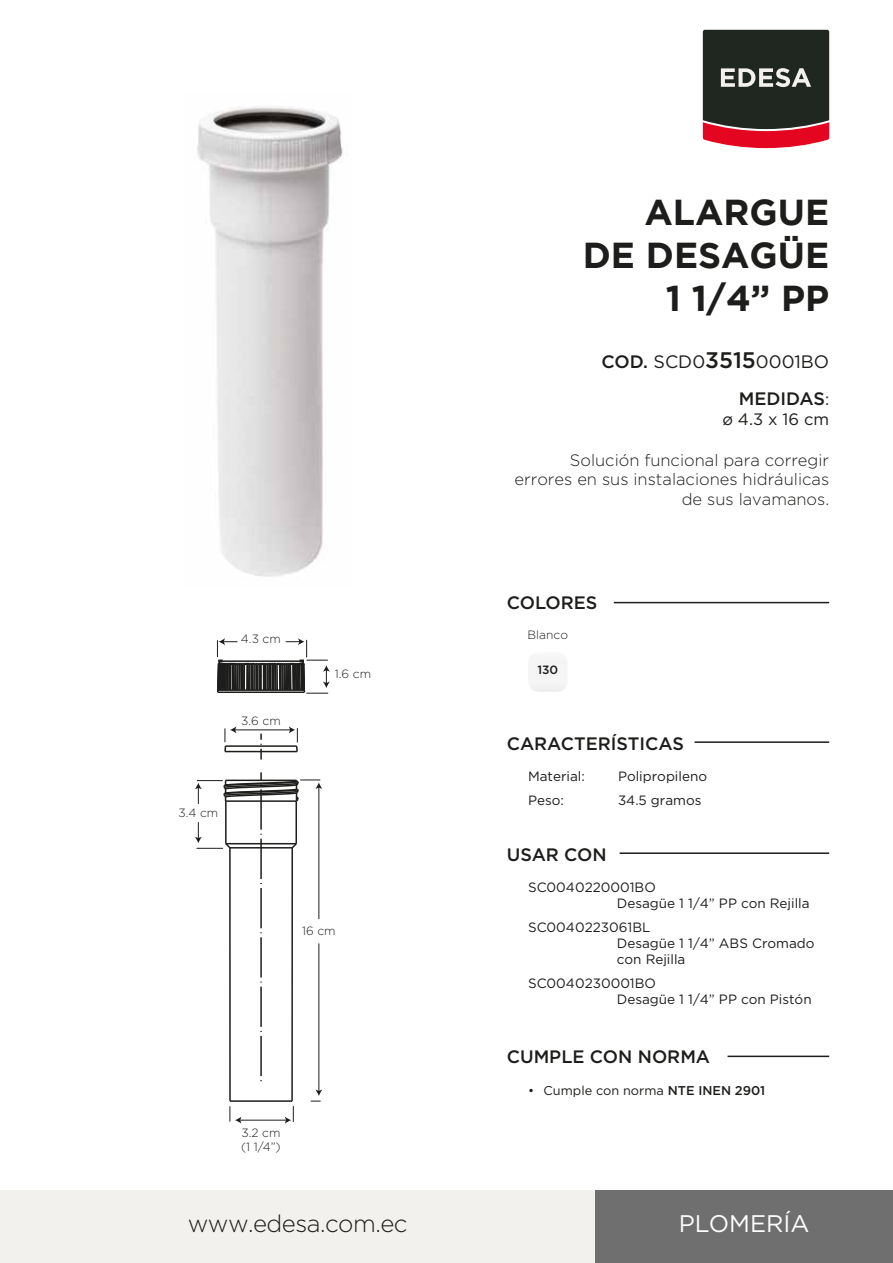
<style>
.page{position:relative;width:893px;height:1263px;background:#fff}
.page>*{position:absolute;margin:0;border:0;box-sizing:border-box;transform-origin:0 0}
.t1{font:700 36px/43.2px "Gotham";color:#1d1d1b;text-align:right}
.t2{font:300 24px "Gotham";letter-spacing:-.02em;color:#1d1d1b}
.t3{font:24px "Gotham";color:#fff}
.t4{font:500 18px/36.6px "Gotham";color:#1d1d1b;text-align:right}
.t5{font:300 16.5px/19.8px "Gotham";color:#1d1d1b;text-align:right}
.t6{font:16.5px "Gotham";color:#1d1d1b}
.t7{font:13.5px/16.2px "Gotham";color:#1d1d1b}
.t8{font:12.75px "Gotham";color:#1d1d1b}
.t9{font:300 12px/14.4px "Gotham";color:#1d1d1b}
.t10{font:500 12px "Gotham";color:#1d1d1b}
.s1{font-weight:400}
.s2{font-size:22.5px}
.s3{font-weight:400;font-size:16.5px}
.s4{font-weight:500}
</style>
<div class="page">
<div style="left:0;top:1191px;width:893px;height:72px;background:#f3f1ed"></div>
<div style="left:595px;top:1191px;width:298px;height:72px;background:#706f6f"></div>
<hr style="left:728px;top:1055px;width:101px;height:2px;background:#1d1d1b">
<hr style="left:694px;top:741px;width:135px;height:2px;background:#1d1d1b">
<hr style="left:620px;top:852px;width:209px;height:2px;background:#1d1d1b">
<hr style="left:614px;top:602px;width:215px;height:1px;background:#1d1d1b">
<svg style="left:703px;top:30px;width:126px;height:118px;background:#523736"></svg>
<img style="left:197px;top:106px;width:146px;height:471px">
<div style="left:527px;top:651px;width:41px;height:41px;border:1px solid #fff;border-radius:11px"></div>
<hr style="left:240px;top:1120px;width:47px;height:1px;background:#1d1d1b">
<svg style="left:285px;top:1106px;width:9px;height:18px"></svg>
<svg style="left:230px;top:1106px;width:11px;height:18px"></svg>
<hr style="left:318px;top:944px;width:1px;height:147px;background:#1d1d1b">
<svg style="left:311px;top:1089px;width:11px;height:13px"></svg>
<hr style="left:318px;top:787px;width:1px;height:132px;background:#1d1d1b">
<hr style="left:235px;top:729px;width:56px;height:1px;background:#1d1d1b">
<hr style="left:260px;top:1036px;width:2px;height:40px;background:#1d1d1b">
<hr style="left:260px;top:987px;width:2px;height:40px;background:#1d1d1b">
<hr style="left:260px;top:937px;width:2px;height:40px;background:#1d1d1b">
<hr style="left:260px;top:888px;width:2px;height:40px;background:#1d1d1b">
<hr style="left:260px;top:839px;width:2px;height:40px;background:#1d1d1b">
<hr style="left:260px;top:789px;width:2px;height:41px;background:#1d1d1b">
<svg style="left:260px;top:734px;width:2px;height:25px"></svg>
<hr style="left:225px;top:751px;width:72px;height:1px;background:#1d1d1b">
<hr style="left:225px;top:745px;width:72px;height:2px;background:#1d1d1b">
<hr style="left:226px;top:843px;width:70px;height:1px;background:#1d1d1b">
<hr style="left:230px;top:847px;width:62px;height:1px;background:#1d1d1b">
<hr style="left:230px;top:1100px;width:62px;height:2px;background:#1d1d1b">
<svg style="left:289px;top:726px;width:9px;height:25px"></svg>
<svg style="left:224px;top:726px;width:12px;height:25px"></svg>
<svg style="left:195px;top:772px;width:127px;height:31px"></svg>
<hr style="left:295px;top:801px;width:2px;height:43px;background:#1d1d1b">
<hr style="left:225px;top:801px;width:2px;height:43px;background:#1d1d1b">
<svg style="left:195px;top:822px;width:37px;height:27px"></svg>
<svg style="left:290px;top:841px;width:7px;height:8px"></svg>
<hr style="left:229px;top:848px;width:2px;height:253px;background:#1d1d1b">
<hr style="left:291px;top:848px;width:2px;height:253px;background:#1d1d1b">
<svg style="left:217px;top:638px;width:113px;height:56px"></svg>
<p class="t9" style="left:241px;top:631px;width:41px">4.3 cm</p>
<p class="t9" style="left:241px;top:713px;width:41px">3.6 cm</p>
<p class="t9" style="left:178px;top:805px;width:41px">3.4 cm</p>
<p class="t9" style="left:335px;top:666px;width:38px">1.6 cm</p>
<p class="t9" style="left:302px;top:923px;width:35px">16 cm</p>
<p class="t9" style="left:241px;top:1125px;width:41px">3.2 cm (1 1/4”)</p>
<h2 class="t2" style="left:188px;top:1208px;width:221px">www.edesa.com.ec</h2>
<h1 class="t1" style="left:583px;top:190px;width:248px">ALARGUE<br>DE DESAGÜE<br>1 1/4” PP</h1>
<h3 class="t4" style="left:602px;top:343px;width:229px">COD. <span class="s1">SCD0</span><span class="s2">3515</span><span class="s1">0001BO<br></span>MEDIDAS<span class="s3">:</span></h3>
<p class="t6" style="left:722px;top:408px;width:108px">ø 4.3 x 16 cm</p>
<p class="t5" style="left:515px;top:449px;width:316px">Solución funcional para corregir errores en sus instalaciones hidráulicas de sus lavamanos.</p>
<h3 class="t4" style="left:507px;top:584px;width:92px">COLORES</h3>
<p class="t9" style="left:528px;top:627px;width:42px">Blanco</p>
<p class="t10" style="left:537px;top:662px;width:22px">130</p>
<h3 class="t4" style="left:507px;top:725px;width:179px">CARACTERÍSTICAS</h3>
<p class="t7" style="left:528px;top:768px;width:58px">Material:</p>
<p class="t7" style="left:618px;top:768px;width:91px">Polipropileno</p>
<p class="t7" style="left:528px;top:792px;width:37px">Peso:</p>
<p class="t7" style="left:618px;top:792px;width:85px">34.5 gramos</p>
<h3 class="t4" style="left:507px;top:836px;width:101px">USAR CON</h3>
<p class="t7" style="left:617px;top:879px;width:194px;text-indent:-89px">SC0040220001BO<br>Desagüe 1 1/4” PP con Rejilla</p>
<p class="t7" style="left:617px;top:919px;width:199px;text-indent:-89px">SC0040223061BL<br>Desagüe 1 1/4” ABS Cromado con Rejilla</p>
<p class="t7" style="left:617px;top:975px;width:196px;text-indent:-89px">SC0040230001BO<br>Desagüe 1 1/4” PP con Pistón</p>
<h3 class="t4" style="left:507px;top:1038px;width:205px">CUMPLE CON NORMA</h3>
<p class="t8" style="left:528px;top:1082px;width:239px">• Cumple con norma <span class="s4">NTE INEN 2901</span></p>
<h2 class="t3" style="left:679px;top:1208px;width:132px">PLOMERÍA</h2>
</div>
